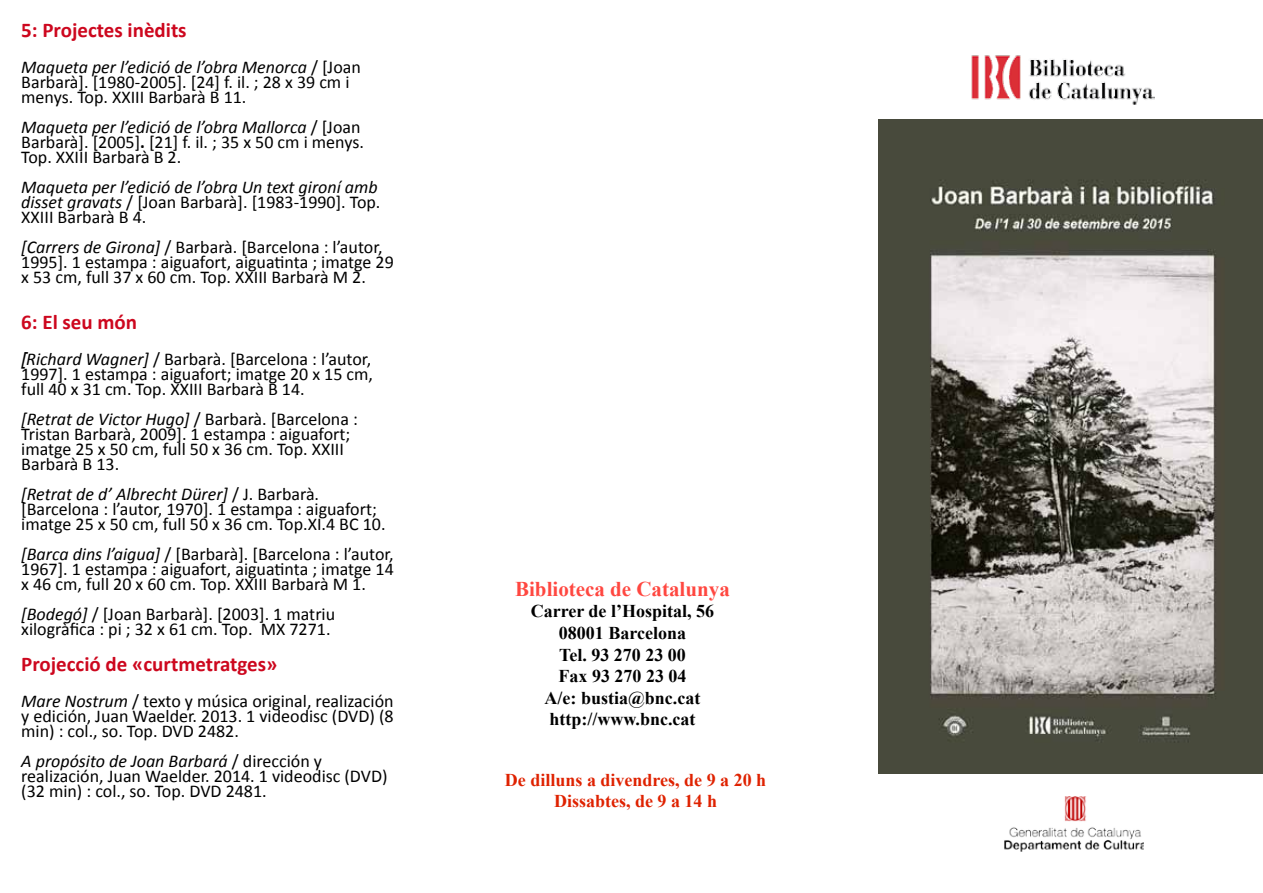
<style>
.page{position:relative;width:1263px;height:893px;background:#fff}
.page>*{position:absolute;margin:0;border:0;box-sizing:border-box;transform-origin:0 0}
.t1{font:700 21px "Calibri";color:#cd071e}
.t2{font:700 21px "Times New Roman";color:#ff4740}
.t3{font:18px/15px "Calibri";color:#000}
.t4{font:italic 18px/15px "Calibri";color:#000}
.t5{font:700 18px/21.6px "Times New Roman";color:#000;text-align:center}
.t6{font:700 18px/21.6px "Times New Roman";color:#df2200;text-align:center}
.s1{font-style:italic}
.s2{font-weight:700}
.s3{font-style:normal}
.s4{font-family:"Arial";font-style:italic}
</style>
<div class="page">
<img style="left:1004px;top:796px;width:140px;height:55px">
<img style="left:971px;top:55px;width:183px;height:50px">
<img style="left:879px;top:120px;width:384px;height:653px">
<p class="t1" style="left:21px;top:17px;width:167px">5: Projectes inèdits</p>
<p class="t3" style="left:21px;top:60px;width:341px"><span class="s1">Maqueta per l’edició de l’obra Menorca</span> / [Joan<br>Barbarà]. [1980-2005]. [24] f. il. ; 28 x 39 cm i menys. Top. XXIII Barbarà B 11.</p>
<p class="t3" style="left:21px;top:120px;width:344px"><span class="s1">Maqueta per l’edició de l’obra Mallorca</span> / [Joan<br>Barbarà]. [2005]<span class="s2">.</span> [21] f. il. ; 35 x 50 cm i menys.<br>Top. XXIII Barbarà B 2.</p>
<p class="t4" style="left:21px;top:179px;width:361px">Maqueta per l’edició de l’obra Un text gironí amb disset gravats <span class="s3">/ [Joan Barbarà]. [1983-1990]. Top.<br>XXIII Barbarà B 4.</span></p>
<p class="t3" style="left:21px;top:240px;width:374px"><span class="s1">[Carrers de Girona]</span> / Barbarà. [Barcelona : l’autor,<br>1995]. 1 estampa : aiguafort, aiguatinta ; imatge 29 x 53 cm, full 37 x 60 cm. Top. XXIII Barbarà M 2.</p>
<p class="t1" style="left:21px;top:309px;width:117px">6: El seu món</p>
<p class="t3" style="left:21px;top:352px;width:353px;text-align:justify"><span class="s4">[</span><span class="s1">Richard Wagner]</span> / Barbarà. [Barcelona : l’autor, 1997]. 1 estampa : aiguafort; imatge 20 x 15 cm, full 40 x 31 cm. Top. XXIII Barbarà B 14.</p>
<p class="t3" style="left:21px;top:412px;width:338px"><span class="s1">[Retrat de Victor Hugo]</span> / Barbarà. [Barcelona :<br>Tristan Barbarà, 2009]. 1 estampa : aiguafort; imatge 25 x 50 cm, full 50 x 36 cm. Top. XXIII Barbarà B 13.</p>
<p class="t3" style="left:21px;top:487px;width:366px"><span class="s1">[Retrat de d’ Albrecht Dürer]</span> / J. Barbarà. [Barcelona : l’autor, 1970]. 1 estampa : aiguafort; imatge 25 x 50 cm, full 50 x 36 cm. Top.XI.4 BC 10.</p>
<p class="t3" style="left:21px;top:547px;width:374px;text-align:justify"><span class="s1">[Barca dins l’aigua]</span> / [Barbarà]. [Barcelona : l’autor, 1967]. 1 estampa : aiguafort, aiguatinta ; imatge 14 x 46 cm, full 20 x 60 cm. Top. XXIII Barbarà M 1.</p>
<p class="t3" style="left:21px;top:607px;width:315px"><span class="s1">[Bodegó]</span> / [Joan Barbarà]. [2003]. 1 matriu xilogràfica : pi ; 32 x 61 cm. Top. MX 7271.</p>
<p class="t1" style="left:21px;top:651px;width:258px">Projecció de «curtmetratges»</p>
<p class="t3" style="left:21px;top:694px;width:374px;text-align:justify"><span class="s1">Mare Nostrum</span> / texto y música original, realización y edición, Juan Waelder. 2013. 1 videodisc (DVD) (8 min) : col., so. Top. DVD 2482.</p>
<p class="t3" style="left:21px;top:754px;width:368px"><span class="s1">A propósito de Joan Barbará</span> / dirección y realización, Juan Waelder. 2014. 1 videodisc (DVD) (32 min) : col., so. Top. DVD 2481.</p>
<p class="t2" style="left:515px;top:574px;width:216px">Biblioteca de Catalunya</p>
<p class="t5" style="left:531px;top:600px;width:185px">Carrer de l’Hospital, 56<br>08001 Barcelona<br>Tel. 93 270 23 00<br>Fax 93 270 23 04<br>A/e: bustia@bnc.cat http://www.bnc.cat</p>
<p class="t6" style="left:505px;top:768px;width:263px">De dilluns a divendres, de 9 a 20 h<br>Dissabtes, de 9 a 14 h</p>
</div>
